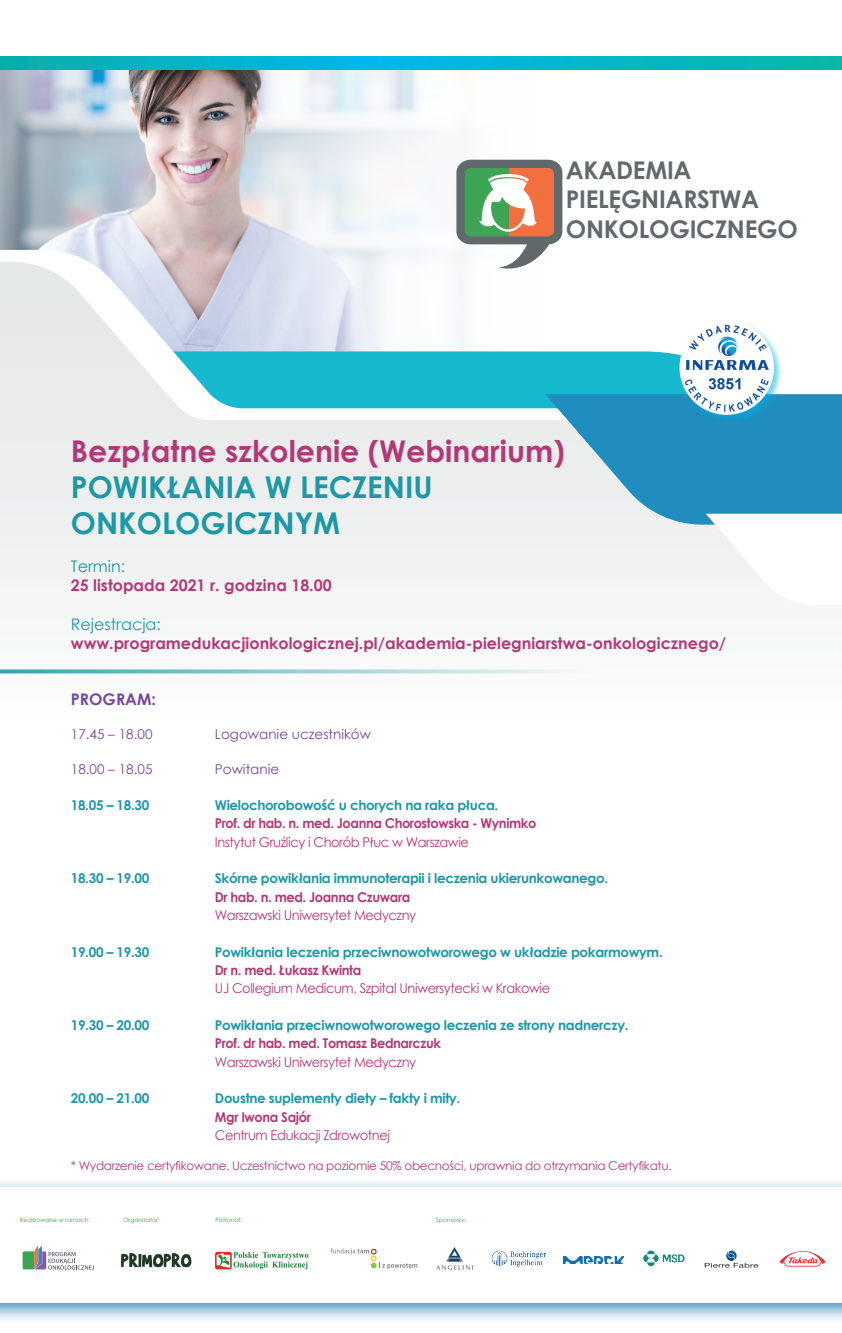
<style>
.page{position:relative;width:842px;height:1333px;background:#fff}
.page>*{position:absolute;margin:0;border:0;box-sizing:border-box;transform-origin:0 0}
.t1{font:700 30px/36px "Century Gothic";color:#1d98a6}
.t2{font:700 30px "Century Gothic";color:#b23977}
.t3{font:700 24.4px/29.3px "Century Gothic";letter-spacing:-.01em;color:#62696c}
.t4{font:700 16px "Century Gothic";color:#b23977}
.t5{font:16px "Century Gothic";color:#1d98a6}
.t6{font:700 16px "Century Gothic";color:#76479c}
.t7{font:700 13.5px "Century Gothic";letter-spacing:-.025em;color:#1d98a6}
.t8{font:13.5px "Century Gothic";letter-spacing:-.03em;color:#b23977;scale:.96 1}
.t9{font:700 13.5px "Century Gothic";letter-spacing:-.03em;color:#b23977;scale:.96 1}
.t10{font:13.5px "Century Gothic";color:#76479c}
.t11{font:12px "Century Gothic";letter-spacing:-.025em;color:#b23977}
.t12{font:6px "Century Gothic";color:#35a247}
</style>
<div class="page">
<img style="left:0;top:70px;width:550px;height:180px">
<svg style="left:0;top:262px;width:678px;height:412px"></svg>
<svg style="left:545px;top:394px;width:297px;height:211px"></svg>
<svg style="left:0;top:56px;width:842px;height:14px;background:#03b4c8"></svg>
<svg style="left:456px;top:160px;width:106px;height:116px"></svg>
<svg style="left:0;top:669px;width:678px;height:4px"></svg>
<div style="left:0;top:1177px;width:842px;height:148px;background:#006ca9;opacity:.75"></div>
<div style="left:0;top:1187px;width:842px;height:116px;background:#fff"></div>
<div style="left:678px;top:319px;width:105px;height:105px;background:#00aeef;opacity:.55"></div>
<img style="left:679px;top:320px;width:95px;height:95px;border-radius:47px">
<svg style="left:23px;top:1245px;width:71px;height:24px"></svg>
<img style="left:214px;top:1251px;width:95px;height:19px">
<svg style="left:330px;top:1248px;width:87px;height:21px"></svg>
<img style="left:120px;top:1253px;width:72px;height:14px">
<img style="left:492px;top:1250px;width:53px;height:17px">
<img style="left:436px;top:1247px;width:37px;height:23px">
<img style="left:564px;top:1256px;width:60px;height:7px">
<img style="left:643px;top:1250px;width:42px;height:17px">
<img style="left:779px;top:1251px;width:46px;height:16px">
<svg style="left:705px;top:1250px;width:53px;height:17px"></svg>
<h2 class="t3" style="left:566px;top:154px;width:233px">AKADEMIA<br>PIELĘGNIARSTWA<br>ONKOLOGICZNEGO</h2>
<h1 class="t2" style="left:71px;top:428px;width:495px">Bezpłatne szkolenie (Webinarium)</h1>
<h1 class="t1" style="left:71px;top:467px;width:363px">POWIKŁANIA W LECZENIU<br>ONKOLOGICZNYM</h1>
<p class="t5" style="left:71px;top:555px;width:56px">Termin:</p>
<p class="t4" style="left:71px;top:573px;width:262px">25 listopada 2021 r. godzina 18.00</p>
<p class="t5" style="left:71px;top:612px;width:92px">Rejestracja:</p>
<p class="t4" style="left:71px;top:631px;width:657px">www.programedukacjionkologicznej.pl/akademia-pielegniarstwa-onkologicznego/</p>
<p class="t6" style="left:71px;top:686px;width:87px">PROGRAM:</p>
<p class="t10" style="left:71px;top:725px;width:83px">17.45 – 18.00</p>
<p class="t10" style="left:215px;top:725px;width:158px">Logowanie uczestników</p>
<p class="t10" style="left:71px;top:760px;width:83px">18.00 – 18.05</p>
<p class="t10" style="left:215px;top:760px;width:66px">Powitanie</p>
<p class="t7" style="left:71px;top:794px;width:80px">18.05 – 18.30</p>
<p class="t7" style="left:215px;top:794px;width:285px">Wielochorobowość u chorych na raka płuca.</p>
<p class="t9" style="left:215px;top:813px;width:336px">Prof. dr hab. n. med. Joanna Chorostowska - Wynimko</p>
<p class="t8" style="left:215px;top:832px;width:266px">Instytut Gruźlicy i Chorób Płuc w Warszawie</p>
<p class="t7" style="left:71px;top:868px;width:80px">18.30 – 19.00</p>
<p class="t7" style="left:215px;top:868px;width:395px">Skórne powikłania immunoterapii i leczenia ukierunkowanego.</p>
<p class="t9" style="left:215px;top:886px;width:205px">Dr hab. n. med. Joanna Czuwara</p>
<p class="t8" style="left:215px;top:905px;width:211px">Warszawski Uniwersytet Medyczny</p>
<p class="t7" style="left:71px;top:941px;width:80px">19.00 – 19.30</p>
<p class="t7" style="left:215px;top:941px;width:449px">Powikłania leczenia przeciwnowotworowego w układzie pokarmowym.</p>
<p class="t9" style="left:215px;top:959px;width:154px">Dr n. med. Łukasz Kwinta</p>
<p class="t8" style="left:215px;top:979px;width:351px">UJ Collegium Medicum, Szpital Uniwersytecki w Krakowie</p>
<p class="t7" style="left:71px;top:1014px;width:80px">19.30 – 20.00</p>
<p class="t7" style="left:215px;top:1014px;width:415px">Powikłania przeciwnowotworowego leczenia ze strony nadnerczy.</p>
<p class="t9" style="left:215px;top:1033px;width:237px">Prof. dr hab. med. Tomasz Bednarczuk</p>
<p class="t8" style="left:215px;top:1052px;width:211px">Warszawski Uniwersytet Medyczny</p>
<p class="t7" style="left:71px;top:1088px;width:80px">20.00 – 21.00</p>
<p class="t7" style="left:215px;top:1088px;width:247px">Doustne suplementy diety – fakty i mity.</p>
<p class="t9" style="left:215px;top:1106px;width:101px">Mgr Iwona Sajór</p>
<p class="t8" style="left:215px;top:1125px;width:184px">Centrum Edukacji Zdrowotnej</p>
<p class="t11" style="left:71px;top:1157px;width:602px">* Wydarzenie certyfikowane. Uczestnictwo na poziomie 50% obecności, uprawnia do otrzymania Certyfikatu.</p>
<p class="t12" style="left:20px;top:1215px;width:72px">Realizowane w ramach:</p>
<p class="t12" style="left:123px;top:1215px;width:38px">Organizator:</p>
<p class="t12" style="left:215px;top:1215px;width:28px">Patronat:</p>
<p class="t12" style="left:436px;top:1215px;width:32px">Sponsorzy:</p>
</div>
